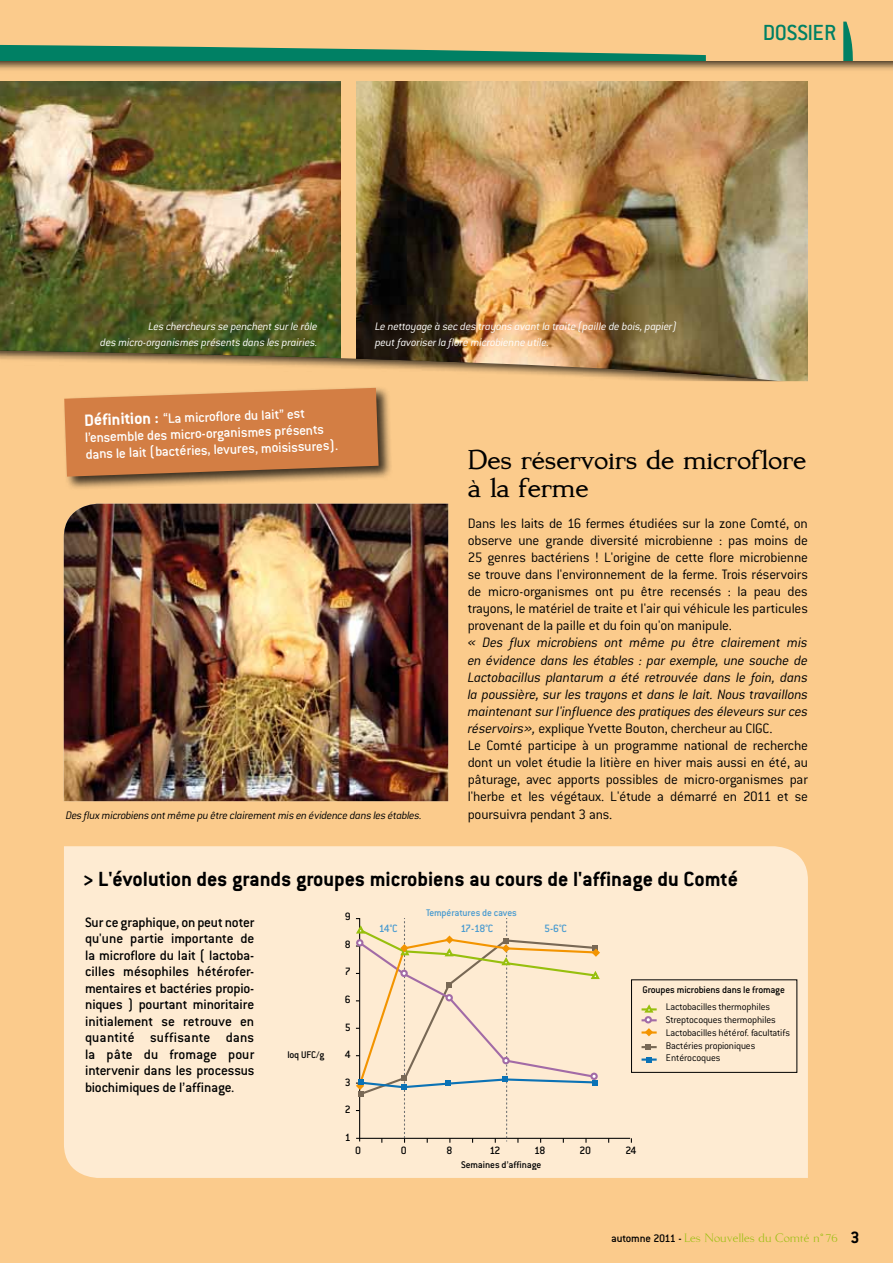
<style>
.page{position:relative;width:893px;height:1263px;background:#fbcb8c}
.page>*{position:absolute;margin:0;border:0;box-sizing:border-box;transform-origin:0 0}
.t1{font:700 30px/28.5px "Kurosawa Serif";letter-spacing:-.01em;color:#000}
.t2{font:500 24px "Conduit ITC";color:#008064}
.t3{font:700 22.5px "Conduit ITC";color:#000}
.t4{font:italic 300 15px/17.1px "Conduit ITC";letter-spacing:-.015em;color:#000}
.t5{font:300 15px/17.1px "Conduit ITC";letter-spacing:-.01em;color:#000;text-align:justify}
.t6{font:500 15px/16.5px "Conduit ITC";letter-spacing:-.01em;color:#000;text-align:justify}
.t7{font:500 15px/16.5px "Conduit ITC";color:#fff}
.t8{font:13.5px "Kurosawa Serif";color:#97bf0d}
.t9{font:italic 300 12px/16.5px "Conduit ITC";letter-spacing:-.015em;color:#fff}
.t10{font:italic 300 12px "Conduit ITC";letter-spacing:-.025em;color:#000}
.t11{font:500 11.7px "Conduit ITC";letter-spacing:-.06em;color:#000}
.t12{font:500 11.7px "Conduit ITC";color:#479ad0}
.t13{font:300 10.65px/12.8px "Conduit ITC";letter-spacing:-.015em;color:#000}
.t14{font:500 10.65px "Conduit ITC";letter-spacing:-.015em;color:#000}
.t15{font:500 10.65px "Conduit ITC";letter-spacing:-.015em;color:#479ad0}
.s1{font-weight:700;font-size:18px}
.s2{font-style:normal}
.s3{font-family:"Conduit ITC";font-weight:500;font-size:12px;color:#000}
.s4{font-family:"Conduit ITC";font-weight:700;font-size:18px;color:#000}
</style>
<div class="page">
<svg style="left:0;top:44px;width:706px;height:16px"></svg>
<svg style="left:843px;top:22px;width:10px;height:38px"></svg>
<div style="left:0;top:60px;width:893px;height:223px;background:#000;opacity:.75"></div>
<svg style="left:341px;top:229px;width:552px;height:115px"></svg>
<img style="left:357px;top:82px;width:451px;height:262px">
<img style="left:0;top:82px;width:341px;height:262px">
<div style="left:0;top:344px;width:808px;height:181px;background:#000;opacity:.75"></div>
<svg style="left:0;top:381px;width:808px;height:153px"></svg>
<div style="left:808px;top:321px;width:64px;height:159px;background:#fbcb8c"></div>
<div style="left:64px;top:846px;width:744px;height:332px;background:#feebd2"></div>
<img style="left:64px;top:504px;width:384px;height:297px">
<div style="left:63px;top:386px;width:329px;height:104px;background:#000;opacity:.75"></div>
<svg style="left:64px;top:388px;width:315px;height:89px;background:#cf8149"></svg>
<hr style="left:356px;top:1138px;width:274px;height:1px;background:#000">
<div style="left:631px;top:979px;width:166px;height:94px;border:1px solid #000"></div>
<svg style="left:646px;top:1057px;width:5px;height:6px"></svg>
<svg style="left:642px;top:1028px;width:15px;height:8px"></svg>
<svg style="left:642px;top:1044px;width:15px;height:6px"></svg>
<hr style="left:642px;top:1058px;width:15px;height:3px;background:#0b72b5">
<div style="left:645px;top:1016px;width:7px;height:7px;border:2px solid #a26ba6;border-radius:50%"></div>
<svg style="left:642px;top:1003px;width:15px;height:19px"></svg>
<svg style="left:354px;top:918px;width:248px;height:225px;background:#f4e1c7"></svg>
<h2 class="t2" style="left:763px;top:19px;width:12px">dossier</h2>
<p class="t9" style="left:100px;top:318px;width:219px;text-align:right">Les chercheurs se penchent sur le rôle<br>des micro-organismes présents dans les prairies.</p>
<p class="t7" style="left:84px;top:413px;width:254px;rotate:-2deg"><span class="s1">Définition :</span> “La microflore du lait” est l’ensemble des micro-organismes présents dans le lait (bactéries, levures, moisissures).</p>
<p class="t9" style="left:375px;top:318px;width:303px">Le nettoyage à sec des trayons avant la traite (paille de bois, papier) peut favoriser la flore microbienne utile.</p>
<h1 class="t1" style="left:468px;top:446px;width:340px">Des réservoirs de microflore à la ferme</h1>
<p class="t5" style="left:468px;top:515px;width:342px">Dans les laits de 16 fermes étudiées sur la zone Comté, on observe une grande diversité microbienne : pas moins de 25 genres bactériens ! L'origine de cette flore microbienne se trouve dans l'environnement de la ferme. Trois réservoirs de micro-organismes ont pu être recensés : la peau des trayons, le matériel de traite et l'air qui véhicule les particules provenant de la paille et du foin qu'on manipule.</p>
<p class="t4" style="left:468px;top:634px;width:342px">« Des flux microbiens ont même pu être clairement mis en évidence dans les étables : par exemple, une souche de Lactobacillus plantarum a été retrouvée dans le foin, dans la poussière, sur les trayons et dans le lait. Nous travaillons maintenant sur l'influence des pratiques des éleveurs sur ces réservoirs», <span class="s2">explique Yvette Bouton, chercheur au CIGC.<br>Le Comté participe à un programme national de recherche dont un volet étudie la litière en hiver mais aussi en été, au pâturage, avec apports possibles de micro-organismes par l'herbe et les végétaux. L'étude a démarré en 2011 et se</span></p>
<p class="t10" style="left:66px;top:808px;width:358px">Des flux microbiens ont même pu être clairement mis en évidence dans les étables.</p>
<p class="t5" style="left:468px;top:805px;width:146px">poursuivra pendant 3 ans.</p>
<h3 class="t3" style="left:82px;top:866px;width:657px">&gt; L'évolution des grands groupes microbiens au cours de l'affinage du Comté</h3>
<p class="t6" style="left:85px;top:913px;width:171px">Sur ce graphique, on peut noter qu'une partie importante de la microflore du lait ( lactoba&shy;cilles mésophiles hétérofer&shy;mentaires et bactéries propio&shy;niques ) pourtant minoritaire initialement se retrouve en quantité suffisante dans la pâte du fromage pour intervenir dans les processus biochimiques de l’affinage.</p>
<p class="t14" style="left:287px;top:1049px;width:39px">loq UFC/g</p>
<p class="t11" style="left:345px;top:910px;width:7px">9</p>
<p class="t11" style="left:345px;top:937px;width:7px">8</p>
<p class="t11" style="left:345px;top:965px;width:7px">7</p>
<p class="t11" style="left:345px;top:993px;width:7px">6</p>
<p class="t11" style="left:345px;top:1020px;width:7px">5</p>
<p class="t11" style="left:345px;top:1048px;width:7px">4</p>
<p class="t11" style="left:345px;top:1075px;width:7px">3</p>
<p class="t11" style="left:345px;top:1103px;width:7px">2</p>
<p class="t11" style="left:345px;top:1131px;width:7px">1</p>
<p class="t15" style="left:426px;top:906px;width:92px">Températures de caves</p>
<p class="t12" style="left:379px;top:922px;width:20px">14°C</p>
<p class="t12" style="left:460px;top:922px;width:35px">17-18°C</p>
<p class="t12" style="left:544px;top:922px;width:24px">5-6°C</p>
<p class="t14" style="left:642px;top:984px;width:144px">Groupes microbiens dans le fromage</p>
<p class="t13" style="left:666px;top:1001px;width:126px">Lactobacilles thermophiles<br>Streptocoques thermophiles<br>Lactobacilles hétérof. facultatifs<br>Bactéries propioniques<br>Entérocoques</p>
<p class="t11" style="left:355px;top:1144px;width:7px">0</p>
<p class="t11" style="left:401px;top:1144px;width:7px">0</p>
<p class="t11" style="left:447px;top:1144px;width:7px">8</p>
<p class="t11" style="left:489px;top:1144px;width:12px">12</p>
<p class="t14" style="left:461px;top:1159px;width:82px">Semaines d’affinage</p>
<p class="t11" style="left:534px;top:1144px;width:13px">18</p>
<p class="t11" style="left:580px;top:1144px;width:13px">20</p>
<p class="t11" style="left:625px;top:1144px;width:13px">24</p>
<p class="t8" style="left:611px;top:1231px;width:250px"><span class="s3">automne 2011 -</span> Les Nouvelles du Comté n° 76 <span class="s4">3</span></p>
</div>
